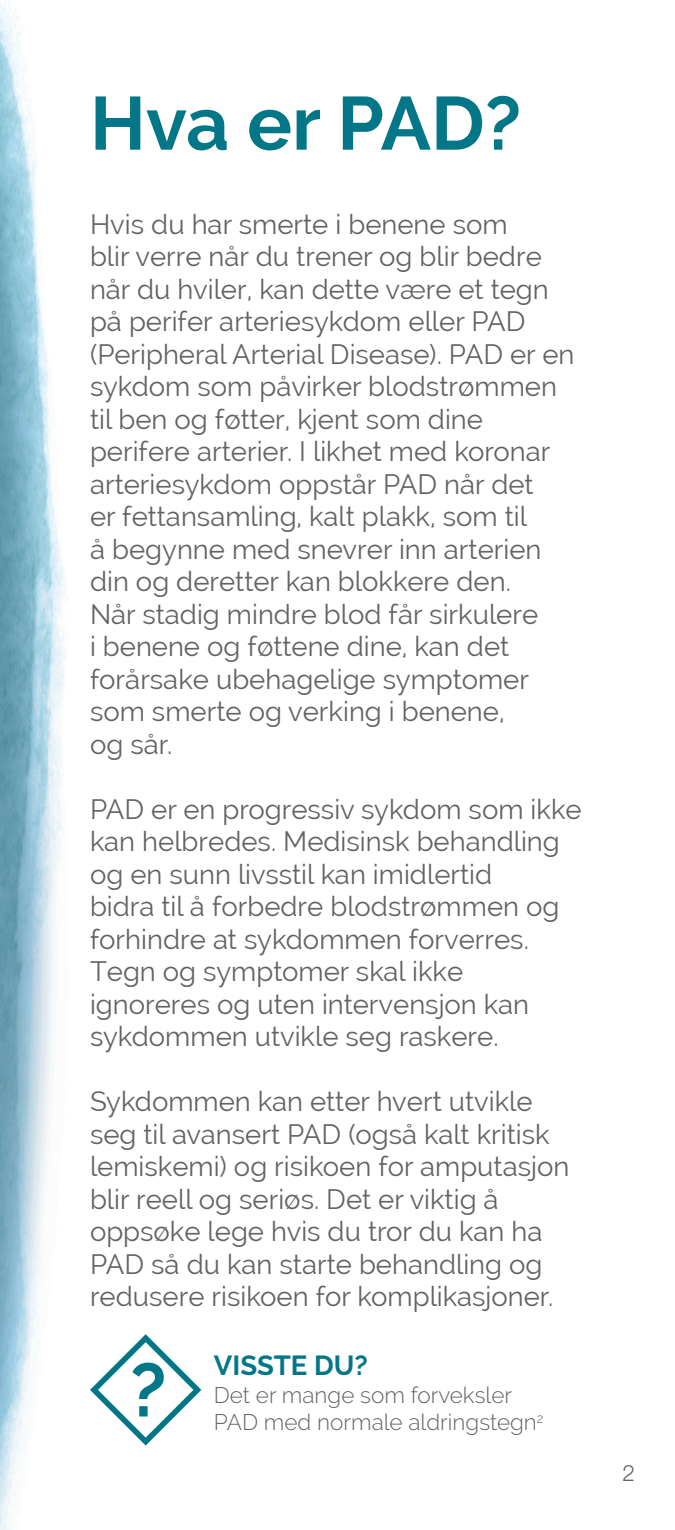
<style>
.page{position:relative;width:675px;height:1530px;background:#fff}
.page>*{position:absolute;margin:0;border:0;box-sizing:border-box;transform-origin:0 0}
.t1{font:700 75px "Raleway";color:#037787}
.t2{font:27.5px/32.5px "Raleway";color:#636366}
.t3{font:700 27.5px "Raleway";color:#037787}
.t4{font:300 22.5px/27.5px "Raleway";color:#636366}
.t5{font:300 22.5px "Helvetica Neue LT Pro";color:#636366}
</style>
<div class="page">
<img style="left:0;top:0;width:202px;height:1530px">
<svg style="left:90px;top:1334px;width:111px;height:112px"></svg>
<p class="t1" style="left:90px;top:80px;width:433px">Hva er PAD?</p>
<p class="t2" style="left:90px;top:208px;width:486px">Hvis du har smerte i benene som<br>blir verre når du trener og blir bedre når du hviler, kan dette være et tegn på perifer arteriesykdom eller PAD (Peripheral Arterial Disease). PAD er en sykdom som påvirker blodstrømmen til ben og føtter, kjent som dine perifere arterier. I likhet med koronar arteriesykdom oppstår PAD når det<br>er fettansamling, kalt plakk, som til<br>å begynne med snevrer inn arterien din og deretter kan blokkere den.<br>Når stadig mindre blod får sirkulere<br>i benene og føttene dine, kan det forårsake ubehagelige symptomer som smerte og verking i benene,<br>og sår.</p>
<p class="t2" style="left:90px;top:793px;width:493px">PAD er en progressiv sykdom som ikke kan helbredes. Medisinsk behandling og en sunn livsstil kan imidlertid<br>bidra til å forbedre blodstrømmen og forhindre at sykdommen forverres.<br>Tegn og symptomer skal ikke ignoreres og uten intervensjon kan sykdommen utvikle seg raskere.</p>
<p class="t2" style="left:90px;top:1085px;width:481px">Sykdommen kan etter hvert utvikle seg til avansert PAD (også kalt kritisk lemiskemi) og risikoen for amputasjon blir reell og seriøs. Det er viktig å oppsøke lege hvis du tror du kan ha PAD så du kan starte behandling og redusere risikoen for komplikasjoner.</p>
<p class="t1" style="left:130px;top:1347px;width:38px">?</p>
<p class="t3" style="left:214px;top:1350px;width:155px">VISSTE DU?</p>
<p class="t4" style="left:214px;top:1381px;width:331px">Det er mange som forveksler<br>PAD med normale aldringstegn<sup>2</sup></p>
<p class="t5" style="left:622px;top:1459px;width:14px">2</p>
</div>
